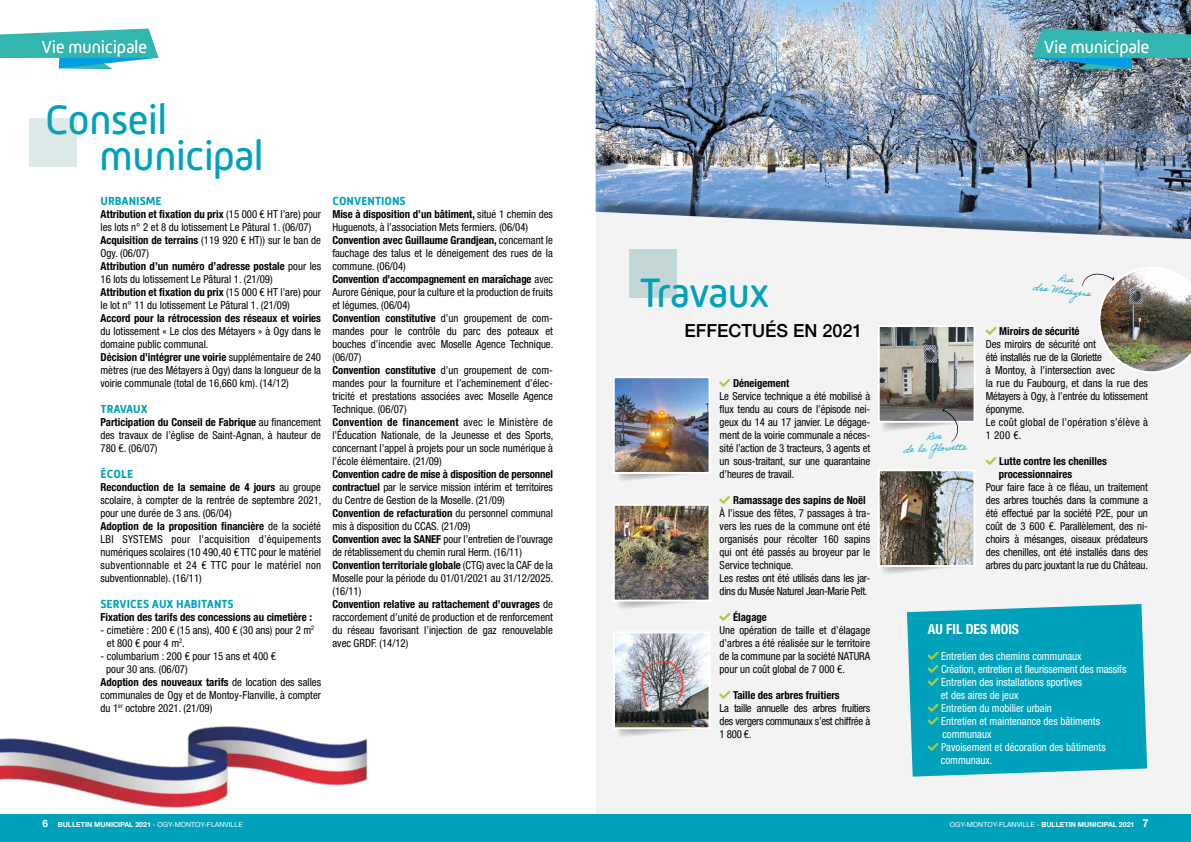
<style>
.page{position:relative;width:1191px;height:842px;background:#fff}
.page>*{position:absolute;margin:0;border:0;box-sizing:border-box;transform-origin:0 0}
.t1{font:42px/36px "Mic 32 New Rounded";letter-spacing:-.025em;color:#00a2bb}
.t2{font:18px "Mic 32 New Rounded";letter-spacing:-.025em;color:#fff}
.t3{font:500 18px "Helvetica Neue";color:#000}
.t4{font:700 condensed 14px "Helvetica Neue LT Std";color:#fff}
.t5{font:700 12px "Mic 32 New Rounded";color:#00a2bb}
.t6{font:condensed 11px/13px "Helvetica Neue LT Std";color:#000}
.t7{font:700 condensed 11px/13px "Helvetica Neue LT Std";color:#000}
.t8{font:condensed 11px/13px "Helvetica Neue LT Std";color:#fff}
.t9{font:10px/12px "Adobe Handwriting Ernie";color:#00a2bb;text-align:center}
.t10{font:700 10px "Helvetica Neue";color:#fff}
.t11{font:7px "Helvetica Neue";color:#fff}
.t12{font:700 7px "Helvetica Neue";color:#fff}
.s1{font-weight:700}
.s2{font-weight:400}
.s3{font-weight:700;font-size:11px}
</style>
<div class="page">
<img style="left:595px;top:0;width:596px;height:198px">
<svg style="left:595px;top:198px;width:596px;height:14px"></svg>
<div style="left:595px;top:212px;width:596px;height:603px;background:#f3f3f3"></div>
<svg style="left:616px;top:474px;width:93px;height:9px"></svg>
<svg style="left:880px;top:567px;width:93px;height:9px"></svg>
<svg style="left:616px;top:602px;width:93px;height:9px"></svg>
<svg style="left:615px;top:729px;width:94px;height:10px"></svg>
<div style="left:0;top:815px;width:1191px;height:27px;background:#00a2bb"></div>
<div style="left:629px;top:249px;width:48px;height:49px;background:#c3d7d7"></div>
<svg style="left:907px;top:604px;width:240px;height:173px;fill:#00a2bb"></svg>
<img style="left:616px;top:379px;width:91px;height:92px">
<div style="left:613px;top:376px;width:97px;height:98px;border:2px solid #fff"></div>
<img style="left:880px;top:472px;width:92px;height:92px">
<div style="left:877px;top:469px;width:98px;height:98px;border:2px solid #fff"></div>
<img style="left:616px;top:634px;width:91px;height:92px">
<div style="left:613px;top:631px;width:97px;height:98px;border:2px solid #fff"></div>
<img style="left:880px;top:328px;width:92px;height:71px">
<div style="left:877px;top:325px;width:98px;height:98px;border:2px solid #fff"></div>
<img style="left:616px;top:507px;width:91px;height:92px">
<div style="left:613px;top:504px;width:97px;height:98px;border:2px solid #fff"></div>
<img style="left:0;top:726px;width:375px;height:89px">
<div style="left:29px;top:118px;width:48px;height:49px;background:#ddeaea"></div>
<svg style="left:880px;top:399px;width:93px;height:43px"></svg>
<img style="left:1082px;top:266px;width:109px;height:107px">
<svg style="left:0;top:29px;width:158px;height:40px"></svg>
<img style="left:1032px;top:29px;width:159px;height:40px">
<svg style="left:986px;top:327px;width:10px;height:8px"></svg>
<svg style="left:986px;top:457px;width:10px;height:8px"></svg>
<svg style="left:928px;top:652px;width:10px;height:34px"></svg>
<svg style="left:928px;top:704px;width:10px;height:21px"></svg>
<svg style="left:928px;top:743px;width:10px;height:8px"></svg>
<svg style="left:719px;top:379px;width:11px;height:8px"></svg>
<svg style="left:719px;top:496px;width:11px;height:8px"></svg>
<svg style="left:719px;top:613px;width:11px;height:8px"></svg>
<svg style="left:719px;top:691px;width:11px;height:8px"></svg>
<h2 class="t2" style="left:41px;top:37px;width:108px">Vie municipale</h2>
<h2 class="t2" style="left:1043px;top:37px;width:108px">Vie municipale</h2>
<h1 class="t1" style="left:99px;top:101px;width:166px;text-indent:-54px">Conseil municipal</h1>
<p class="t5" style="left:100px;top:194px;width:63px">URBANISME</p>
<p class="t6" style="left:100px;top:208px;width:222px"><span class="s1">Attribution et fixation du prix</span> (15 000 € HT l’are) pour les lots n° 2 et 8 du lotissement Le Pâtural 1. (06/07)<br><span class="s1">Acquisition de terrains</span> (119 920 € HT)) sur le ban de Ogy. (06/07)<br><span class="s1">Attribution d’un numéro d’adresse postale</span> pour les 16 lots du lotissement Le Pâtural 1. (21/09)<br><span class="s1">Attribution et fixation du prix</span> (15 000 € HT l’are) pour le lot n° 11 du lotissement Le Pâtural 1. (21/09)</p>
<p class="t7" style="left:100px;top:311px;width:222px">Accord pour la rétrocession des réseaux et voiries</p>
<p class="t6" style="left:100px;top:325px;width:222px">du lotissement « Le clos des Métayers » à Ogy dans le domaine public communal.<br><span class="s1">Décision d’intégrer une voirie</span> supplémentaire de 240 mètres (rue des Métayers à Ogy) dans la longueur de la voirie communale (total de 16,660 km). (14/12)</p>
<p class="t5" style="left:100px;top:402px;width:49px">TRAVAUX</p>
<p class="t6" style="left:100px;top:416px;width:222px;text-align:justify"><span class="s1">Participation du Conseil de Fabrique</span> au financement des travaux de l’église de Saint-Agnan, à hauteur de 780 €. (06/07)</p>
<p class="t5" style="left:100px;top:467px;width:34px">ÉCOLE</p>
<p class="t6" style="left:100px;top:481px;width:222px"><span class="s1">Reconduction de la semaine de 4 jours</span> au groupe scolaire, à compter de la rentrée de septembre 2021, pour une durée de 3 ans. (06/04)<br><span class="s1">Adoption de la proposition financière</span> de la société LBI SYSTEMS pour l’acquisition d’équipements numériques scolaires (10 490,40 € TTC pour le matériel subventionnable et 24 € TTC pour le matériel non subventionnable). (16/11)</p>
<p class="t5" style="left:100px;top:597px;width:135px">SERVICES AUX HABITANTS</p>
<p class="t7" style="left:100px;top:610px;width:213px">Fixation des tarifs des concessions au cimetière :</p>
<p class="t6" style="left:107px;top:624px;width:209px;text-indent:-6px">- cimetière : 200 € (15 ans), 400 € (30 ans) pour 2 m<sup>2 </sup>et 800 € pour 4 m<sup>2</sup>.</p>
<p class="t6" style="left:100px;top:650px;width:177px">- columbarium : 200 € pour 15 ans et 400 €</p>
<p class="t6" style="left:106px;top:663px;width:83px">pour 30 ans. (06/07)</p>
<p class="t7" style="left:100px;top:675px;width:222px">Adoption des nouveaux tarifs <span class="s2">de location des salles</span></p>
<p class="t6" style="left:100px;top:689px;width:222px">communales de Ogy et de Montoy-Flanville, à compter</p>
<p class="t6" style="left:100px;top:702px;width:113px">du 1<sup>er</sup> octobre 2021. (21/09)</p>
<p class="t5" style="left:332px;top:194px;width:75px">CONVENTIONS</p>
<p class="t6" style="left:332px;top:208px;width:222px"><span class="s1">Mise à disposition d’un bâtiment,</span> situé 1 chemin des Huguenots, à l’association Mets fermiers. (06/04)<br><span class="s1">Convention avec Guillaume Grandjean,</span> concernant le fauchage des talus et le déneigement des rues de la commune. (06/04)<br><span class="s1">Convention d’accompagnement en maraîchage</span> avec Aurore Génique, pour la culture et la production de fruits et légumes. (06/04)<br><span class="s1">Convention constitutive</span> d’un groupement de com&shy;mandes pour le contrôle du parc des poteaux et bouches d’incendie avec Moselle Agence Technique. (06/07)<br><span class="s1">Convention constitutive</span> d’un groupement de com&shy;mandes pour la fourniture et l’acheminement d’élec&shy;tricité et prestations associées avec Moselle Agence Technique. (06/07)<br><span class="s1">Convention de financement</span> avec le Ministère de l’Éducation Nationale, de la Jeunesse et des Sports, concernant l’appel à projets pour un socle numérique à l’école élémentaire. (21/09)</p>
<p class="t6" style="left:332px;top:468px;width:222px"><span class="s1">Convention cadre de mise à disposition de personnel contractuel</span> par le service mission intérim et territoires du Centre de Gestion de la Moselle. (21/09)<br><span class="s1">Convention de refacturation</span> du personnel communal mis à disposition du CCAS. (21/09)<br><span class="s1">Convention avec la SANEF</span> pour l’entretien de l’ouvrage de rétablissement du chemin rural Herm. (16/11)<br><span class="s1">Convention territoriale globale</span> (CTG) avec la CAF de la Moselle pour la période du 01/01/2021 au 31/12/2025. (16/11)<br><span class="s1">Convention relative au rattachement d’ouvrages</span> de raccordement d’unité de production et de renforcement du réseau favorisant l’injection de gaz renouvelable avec GRDF. (14/12)</p>
<h1 class="t1" style="left:639px;top:275px;width:132px">Travaux</h1>
<h2 class="t3" style="left:684px;top:316px;width:180px">EFFECTUÉS EN 2021</h2>
<p class="t7" style="left:733px;top:376px;width:58px">Déneigement</p>
<p class="t6" style="left:719px;top:390px;width:152px;text-align:justify">Le Service technique a été mobilisé à flux tendu au cours de l’épisode nei&shy;geux du 14 au 17 janvier. Le dégage&shy;ment de la voirie communale a néces&shy;sité l’action de 3 tracteurs, 3 agents et un sous-traitant, sur une quarantaine d’heures de travail.</p>
<p class="t7" style="left:733px;top:493px;width:134px">Ramassage des sapins de Noël</p>
<p class="t6" style="left:719px;top:507px;width:152px">À l’issue des fêtes, 7 passages à tra&shy;vers les rues de la commune ont été organisés pour récolter 160 sapins qui ont été passés au broyeur par le Service technique.<br>Les restes ont été utilisés dans les jar&shy;dins du Musée Naturel Jean-Marie Pelt.</p>
<p class="t7" style="left:733px;top:610px;width:35px">Élagage</p>
<p class="t6" style="left:719px;top:624px;width:152px;text-align:justify">Une opération de taille et d’élagage d’arbres a été réalisée sur le territoire de la commune par la société NATURA pour un coût global de 7 000 €.</p>
<p class="t7" style="left:733px;top:688px;width:108px">Taille des arbres fruitiers</p>
<p class="t6" style="left:719px;top:702px;width:152px;text-align:justify">La taille annuelle des arbres fruitiers des vergers communaux s’est chiffrée à 1 800 €.</p>
<p class="t9" style="left:902px;top:431px;width:65px;rotate:-3deg">Rue<br>de la Gloriette</p>
<p class="t9" style="left:1035px;top:269px;width:59px;rotate:6deg">Rue<br>des Métayers</p>
<p class="t7" style="left:999px;top:324px;width:82px">Miroirs de sécurité</p>
<p class="t6" style="left:986px;top:338px;width:164px">Des miroirs de sécurité ont<br>été installés rue de la Gloriette<br>à Montoy, à l’intersection avec<br>la rue du Faubourg, et dans la rue des<br>Métayers à Ogy, à l’entrée du lotissement éponyme.<br>Le coût global de l’opération s’élève à<br>1 200 €.</p>
<p class="t7" style="left:998px;top:455px;width:109px">Lutte contre les chenilles processionnaires</p>
<p class="t6" style="left:986px;top:481px;width:164px;text-align:justify">Pour faire face à ce fléau, un traitement des arbres touchés dans la commune a été effectué par la société P2E, pour un coût de 3 600 €. Parallèlement, des ni&shy;choirs à mésanges, oiseaux prédateurs des chenilles, ont été installés dans des arbres du parc jouxtant la rue du Château.</p>
<p class="t4" style="left:928px;top:621px;width:93px">AU FIL DES MOIS</p>
<p class="t8" style="left:940px;top:650px;width:187px">Entretien des chemins communaux<br>Création, entretien et fleurissement des massifs<br>Entretien des installations sportives<br>et des aires de jeux<br>Entretien du mobilier urbain<br>Entretien et maintenance des bâtiments communaux<br>Pavoisement et décoration des bâtiments communaux.</p>
<p class="t10" style="left:43px;top:815px;width:7px">6</p>
<p class="t12" style="left:58px;top:819px;width:186px">BULLETIN MUNICIPAL 2021 <span class="s2">- OGY-MONTOY-FLANVILLE</span></p>
<p class="t11" style="left:949px;top:819px;width:200px">OGY-MONTOY-FLANVILLE - <span class="s1">BULLETIN MUNICIPAL 2021</span> <span class="s3">7</span></p>
</div>
